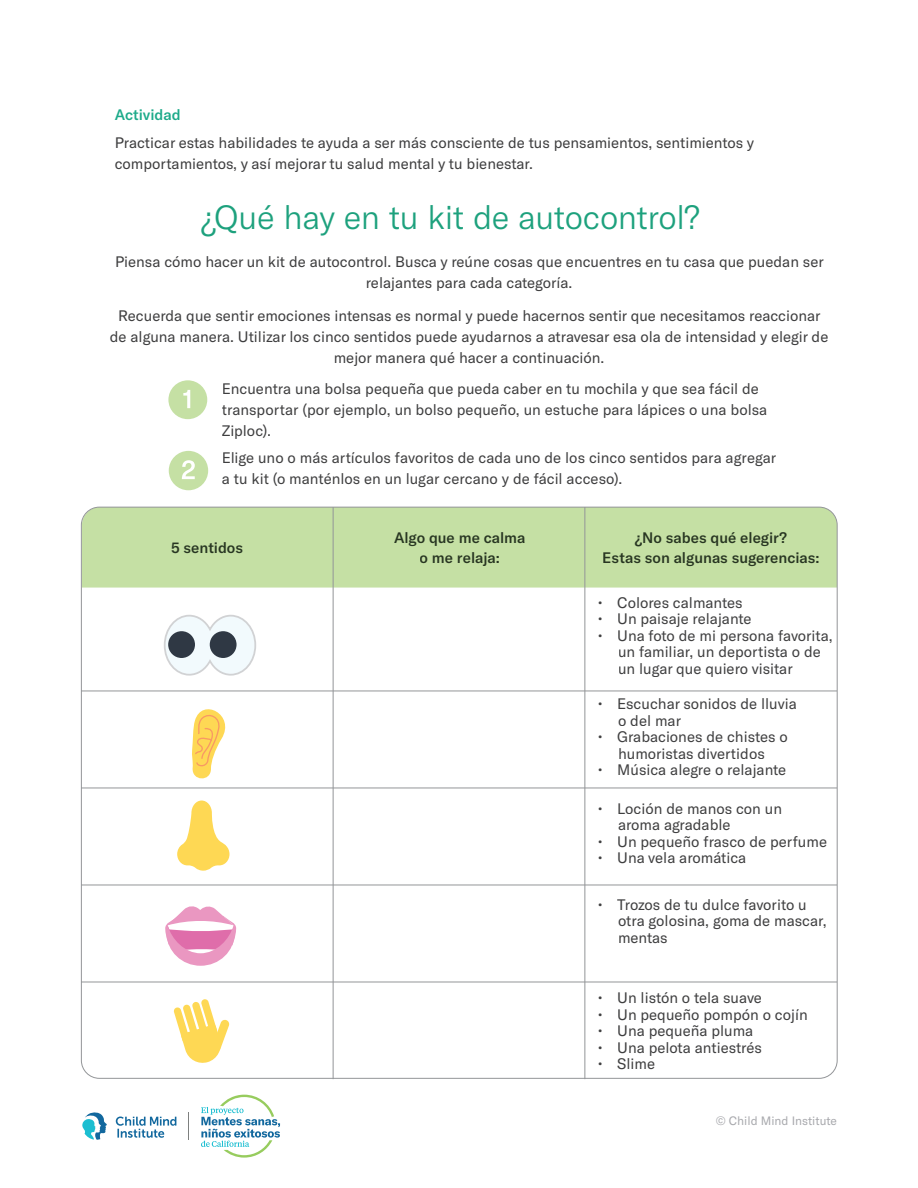
<style>
.page{position:relative;width:918px;height:1188px;background:#fff}
.page>*{position:absolute;margin:0;border:0;box-sizing:border-box;transform-origin:0 0}
.t1{font:300 33px "GT America";letter-spacing:-.015em;color:#1da17d}
.t2{font:15px/16.5px "GT America";color:#3f3f40}
.t3{font:15px/21px "GT America";color:#3e3e3f;text-align:center}
.t4{font:500 15px/19.5px "GT America";color:#283622;text-align:center}
.t5{font:500 15px "GT America";color:#1daa8a}
.t6{font:12px "GT America";color:#a8a9ad}
</style>
<div class="page">
<div style="left:82px;top:507px;width:754px;height:81px;background:#c5e0a4"></div>
<div style="left:172px;top:542px;width:71px;height:11px;background:#c5e0a4"></div>
<div style="left:394px;top:533px;width:132px;height:14px;background:#c5e0a4"></div>
<div style="left:420px;top:552px;width:79px;height:14px;background:#c5e0a4"></div>
<div style="left:635px;top:532px;width:152px;height:15px;background:#c5e0a4"></div>
<div style="left:604px;top:552px;width:215px;height:14px;background:#c5e0a4"></div>
<hr style="left:333px;top:507px;width:1px;height:572px;background:#939598">
<hr style="left:81px;top:691px;width:756px;height:1px;background:#939598">
<hr style="left:81px;top:788px;width:756px;height:1px;background:#939598">
<hr style="left:81px;top:885px;width:756px;height:1px;background:#939598">
<hr style="left:81px;top:982px;width:756px;height:1px;background:#939598">
<hr style="left:584px;top:507px;width:1px;height:572px;background:#939598">
<svg style="left:165px;top:906px;width:71px;height:60px"></svg>
<svg style="left:173px;top:999px;width:57px;height:64px"></svg>
<svg style="left:177px;top:801px;width:53px;height:70px"></svg>
<svg style="left:164px;top:614px;width:92px;height:62px"></svg>
<div style="left:168px;top:631px;width:27px;height:27px;background:#2f3844;border-radius:50%"></div>
<div style="left:210px;top:631px;width:27px;height:27px;background:#2f3844;border-radius:50%"></div>
<svg style="left:192px;top:709px;width:34px;height:70px"></svg>
<div style="left:168px;top:380px;width:39px;height:39px;background:#c5e0a4;border-radius:50%"></div>
<svg style="left:183px;top:390px;width:7px;height:18px"></svg>
<div style="left:169px;top:451px;width:39px;height:39px;background:#c5e0a4;border-radius:50%"></div>
<svg style="left:182px;top:460px;width:13px;height:19px"></svg>
<svg style="left:116px;top:1117px;width:60px;height:21px"></svg>
<svg style="left:82px;top:1112px;width:25px;height:28px"></svg>
<svg style="left:201px;top:1095px;width:79px;height:63px"></svg>
<p class="t5" style="left:115px;top:105px;width:67px">Actividad</p>
<p class="t3" style="left:115px;top:132px;width:641px;text-align:left">Practicar estas habilidades te ayuda a ser más consciente de tus pensamientos, sentimientos y comportamientos, y así mejorar tu salud mental y tu bienestar.</p>
<h1 class="t1" style="left:201px;top:198px;width:501px">¿Qué hay en tu kit de autocontrol?</h1>
<p class="t3" style="left:115px;top:251px;width:710px">Piensa cómo hacer un kit de autocontrol. Busca y reúne cosas que encuentres en tu casa que puedan ser relajantes para cada categoría.</p>
<p class="t3" style="left:110px;top:305px;width:720px">Recuerda que sentir emociones intensas es normal y puede hacernos sentir que necesitamos reaccionar de alguna manera. Utilizar los cinco sentidos puede ayudarnos a atravesar esa ola de intensidad y elegir de mejor manera qué hacer a continuación.</p>
<p class="t2" style="left:222px;top:378px;width:547px;line-height:21px">Encuentra una bolsa pequeña que pueda caber en tu mochila y que sea fácil de transportar (por ejemplo, un bolso pequeño, un estuche para lápices o una bolsa<br>Ziploc).</p>
<p class="t2" style="left:222px;top:448px;width:556px;line-height:21px">Elige uno o más artículos favoritos de cada uno de los cinco sentidos para agregar a tu kit (o manténlos en un lugar cercano y de fácil acceso).</p>
<p class="t4" style="left:171px;top:538px;width:74px">5 sentidos</p>
<p class="t4" style="left:394px;top:528px;width:133px">Algo que me calma o me relaja:</p>
<p class="t4" style="left:602px;top:528px;width:219px">¿No sabes qué elegir?<br>Estas son algunas sugerencias:</p>
<p class="t2" style="left:598px;top:594px;width:146px">• Colores calmantes</p>
<p class="t2" style="left:598px;top:611px;width:155px">• Un paisaje relajante</p>
<p class="t2" style="left:618px;top:627px;width:216px;text-indent:-20px">• Una foto de mi persona favorita, un familiar, un deportista o de un lugar que quiero visitar</p>
<p class="t2" style="left:618px;top:696px;width:180px;text-indent:-20px">• Escuchar sonidos de lluvia o del mar</p>
<p class="t2" style="left:598px;top:729px;width:191px;text-align:center">• Grabaciones de chistes o humoristas divertidos</p>
<p class="t2" style="left:598px;top:762px;width:190px">• Música alegre o relajante</p>
<p class="t2" style="left:618px;top:800px;width:166px;text-indent:-20px">• Loción de manos con un aroma agradable</p>
<p class="t2" style="left:598px;top:833px;width:231px">• Un pequeño frasco de perfume</p>
<p class="t2" style="left:598px;top:850px;width:150px">• Una vela aromática</p>
<p class="t2" style="left:618px;top:896px;width:210px;text-indent:-20px">• Trozos de tu dulce favorito u otra golosina, goma de mascar, mentas</p>
<p class="t2" style="left:598px;top:989px;width:166px">• Un listón o tela suave</p>
<p class="t2" style="left:598px;top:1006px;width:212px">• Un pequeño pompón o cojín</p>
<p class="t2" style="left:598px;top:1022px;width:157px">• Una pequeña pluma</p>
<p class="t2" style="left:598px;top:1039px;width:166px">• Una pelota antiestrés</p>
<p class="t2" style="left:598px;top:1055px;width:59px">• Slime</p>
<p class="t6" style="left:716px;top:1114px;width:123px">© Child Mind Institute</p>
</div>
